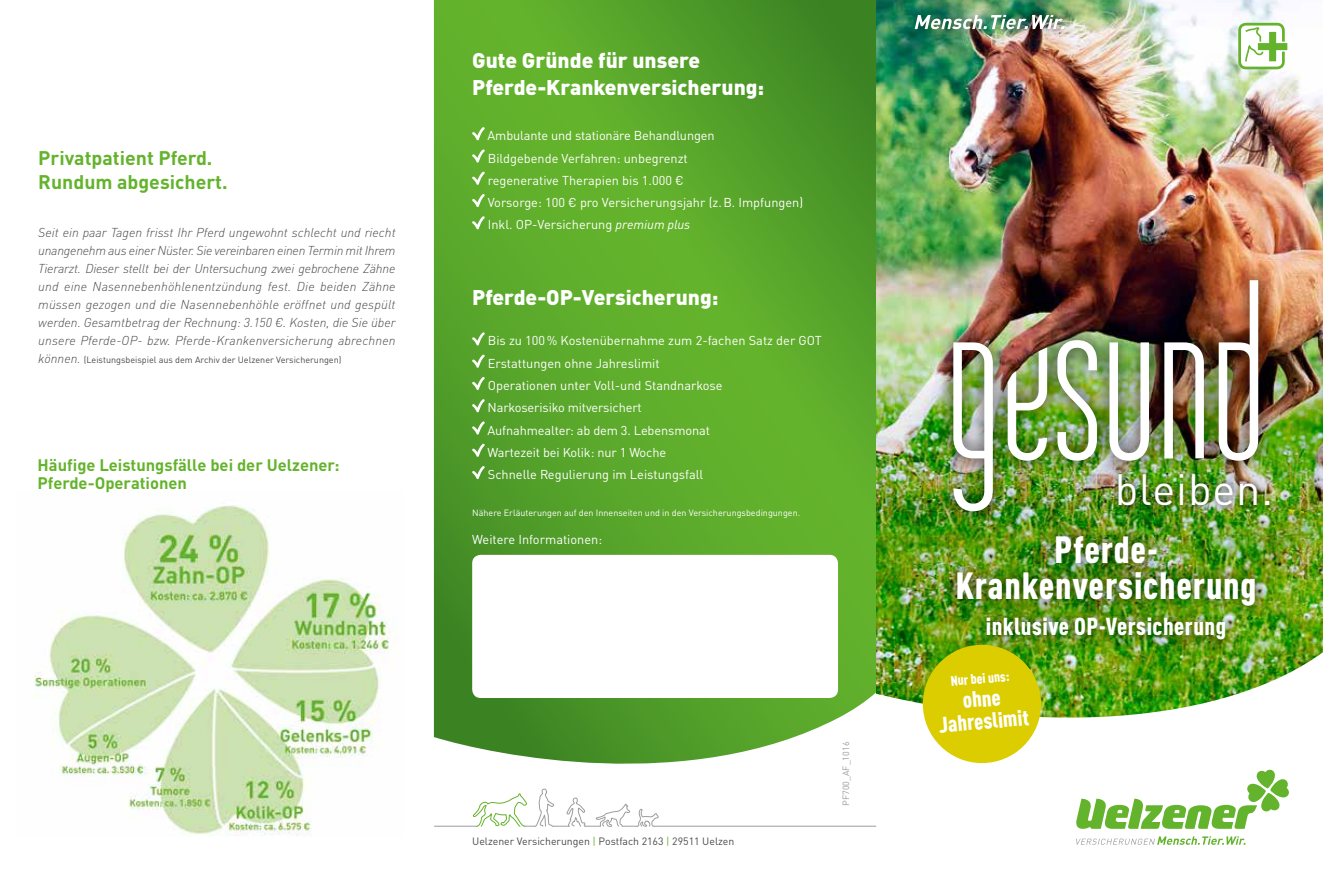
<style>
.page{position:relative;width:1323px;height:881px;background:#fff}
.page>*{position:absolute;margin:0;border:0;box-sizing:border-box;transform-origin:0 0}
.t1{font:43.2px "DINOT";letter-spacing:.02em;color:#fff}
.t2{font:900 condensed 37.35px/35.4px "DIN Pro";letter-spacing:.02em;color:#fff;text-align:center}
.t3{font:900 condensed 24.3px "DIN Pro";letter-spacing:.02em;color:#fff}
.t4{font:900 condensed 22.05px/22.5px "DIN Pro";color:#fff;text-align:center}
.t5{font:900 21px/27px "DINOT";color:#fff}
.t6{font:700 19.5px/24px "DINOT";color:#64b32c}
.t7{font:700 16.5px/18px "DINOT";color:#64b32c}
.t8{font:900 condensed 13.8px "DIN Pro";color:#fff}
.t9{font:12.75px/22.2px "DINOT";color:#fff}
.t10{font:italic 300 12.75px/18px "DINOT";letter-spacing:.01em;color:#494948;text-align:justify}
.t11{font:10.5px "DINOT";color:#494948}
.t12{font:9px "DINOT";color:#fff}
.t13{font:9px "DINOT";color:#494948}
.t14{font:9px "DINOT";color:#9c9d9d}
.s1{font-weight:300;font-style:italic;font-size:12.75px}
.s2{font-style:italic}
.s3{color:#64b32c}
</style>
<div class="page">
<hr style="left:654px;top:825px;width:221px;height:1px;background:#9c9d9d">
<hr style="left:434px;top:825px;width:43px;height:1px;background:#9c9d9d">
<svg style="left:471px;top:794px;width:188px;height:33px"></svg>
<svg style="left:434px;top:0;width:442px;height:794px;background:#63ab39"></svg>
<div style="left:472px;top:554px;width:366px;height:143px;background:#fff;border-radius:9px"></div>
<img style="left:34px;top:506px;width:360px;height:330px">
<svg style="left:472px;top:127px;width:13px;height:13px"></svg>
<svg style="left:472px;top:149px;width:13px;height:13px"></svg>
<svg style="left:472px;top:171px;width:13px;height:14px"></svg>
<svg style="left:472px;top:194px;width:13px;height:13px"></svg>
<svg style="left:472px;top:216px;width:13px;height:13px"></svg>
<svg style="left:472px;top:332px;width:13px;height:13px"></svg>
<svg style="left:472px;top:354px;width:13px;height:13px"></svg>
<svg style="left:472px;top:376px;width:13px;height:14px"></svg>
<svg style="left:472px;top:399px;width:13px;height:13px"></svg>
<svg style="left:472px;top:421px;width:13px;height:13px"></svg>
<svg style="left:472px;top:443px;width:13px;height:13px"></svg>
<svg style="left:472px;top:465px;width:13px;height:14px"></svg>
<img style="left:876px;top:0;width:446px;height:636px">
<div style="left:904px;top:4px;width:170px;height:36px;background:#000;opacity:.55"></div>
<img style="left:914px;top:15px;width:150px;height:14px">
<img style="left:876px;top:636px;width:446px;height:128px">
<div style="left:941px;top:521px;width:329px;height:133px;background:#000;opacity:.65"></div>
<div style="left:937px;top:265px;width:337px;height:261px;background:#000;opacity:.8"></div>
<img style="left:1007px;top:347px;width:40px;height:113px">
<img style="left:953px;top:342px;width:39px;height:169px">
<img style="left:1218px;top:280px;width:40px;height:180px">
<img style="left:1164px;top:342px;width:39px;height:116px">
<img style="left:1057px;top:340px;width:39px;height:120px">
<img style="left:1109px;top:342px;width:39px;height:118px">
<div style="left:922px;top:644px;width:119px;height:118px;background:#dbcd00;border-radius:50%"></div>
<svg style="left:1076px;top:836px;width:169px;height:8px"></svg>
<svg style="left:1076px;top:769px;width:213px;height:59px"></svg>
<div style="left:1239px;top:24px;width:44px;height:44px;background:#fff;border-radius:6px"></div>
<div style="left:1238px;top:23px;width:46px;height:46px;border:3px solid #64b32c;border-radius:6px"></div>
<svg style="left:1243px;top:25px;width:46px;height:39px"></svg>
<h3 class="t6" style="left:38px;top:145px;width:191px">Privatpatient Pferd.<br>Rundum abgesichert.</h3>
<p class="t10" style="left:38px;top:223px;width:359px">Seit ein paar Tagen frisst Ihr Pferd ungewohnt schlecht und riecht unangenehm aus einer Nüster. Sie vereinbaren einen Termin mit Ihrem Tierarzt. Dieser stellt bei der Untersuchung zwei gebrochene Zähne und eine Nasennebenhöhlenentzündung fest. Die beiden Zähne müssen gezogen und die Nasennebenhöhle eröffnet und gespült werden. Gesamtbetrag der Rechnung: 3.150 €. Kosten, die Sie über unsere Pferde-OP- bzw. Pferde-Krankenversicherung abrechnen</p>
<p class="t13" style="left:38px;top:354px;width:305px"><span class="s1">können.</span> (Leistungsbeispiel aus dem Archiv der Uelzener Versicherungen)</p>
<p class="t7" style="left:38px;top:455px;width:303px">Häufige Leistungsfälle bei der Uelzener:<br>Pferde-Operationen</p>
<h3 class="t5" style="left:472px;top:46px;width:293px">Gute Gründe für unsere<br>Pferde-Krankenversicherung:</h3>
<p class="t9" style="left:487px;top:124px;width:317px">Ambulante und stationäre Behandlungen<br>Bildgebende Verfahren: unbegrenzt<br>regenerative Therapien bis 1.000 €<br>Vorsorge: 100 € pro Versicherungsjahr (z.B. Impfungen)<br>Inkl. OP-Versicherung <span class="s2">premium plus</span></p>
<h3 class="t5" style="left:472px;top:283px;width:248px">Pferde-OP-Versicherung:</h3>
<p class="t9" style="left:487px;top:329px;width:335px">Bis zu 100% Kostenübernahme zum 2-fachen Satz der GOT Erstattungen ohne Jahreslimit<br>Operationen unter Voll-und Standnarkose<br>Narkoserisiko mitversichert<br>Aufnahmealter: ab dem 3. Lebensmonat<br>Wartezeit bei Kolik: nur 1 Woche<br>Schnelle Regulierung im Leistungsfall</p>
<p class="t12" style="left:472px;top:507px;width:329px">Nähere Erläuterungen auf den Innenseiten und in den Versicherungsbedingungen.</p>
<p class="t9" style="left:472px;top:527px;width:131px">Weitere Informationen:</p>
<p class="t11" style="left:472px;top:834px;width:264px">Uelzener Versicherungen <span class="s3">|</span> Postfach 2163 <span class="s3">|</span> 29511 Uelzen</p>
<p class="t14" style="left:840px;top:805px;width:66px;rotate:-90deg">PF700_AF_1016</p>
<h1 class="t1" style="left:1114px;top:462px;width:160px">bleiben.</h1>
<h2 class="t2" style="left:955px;top:529px;width:303px">Pferde-<br>Krankenversicherung</h2>
<h3 class="t3" style="left:985px;top:607px;width:242px">inklusive OP-Versicherung</h3>
<p class="t8" style="left:949px;top:670px;width:61px;rotate:-5deg">Nur bei uns:</p>
<h3 class="t4" style="left:935px;top:689px;width:92px;rotate:-5deg">ohne<br>Jahreslimit</h3>
</div>
